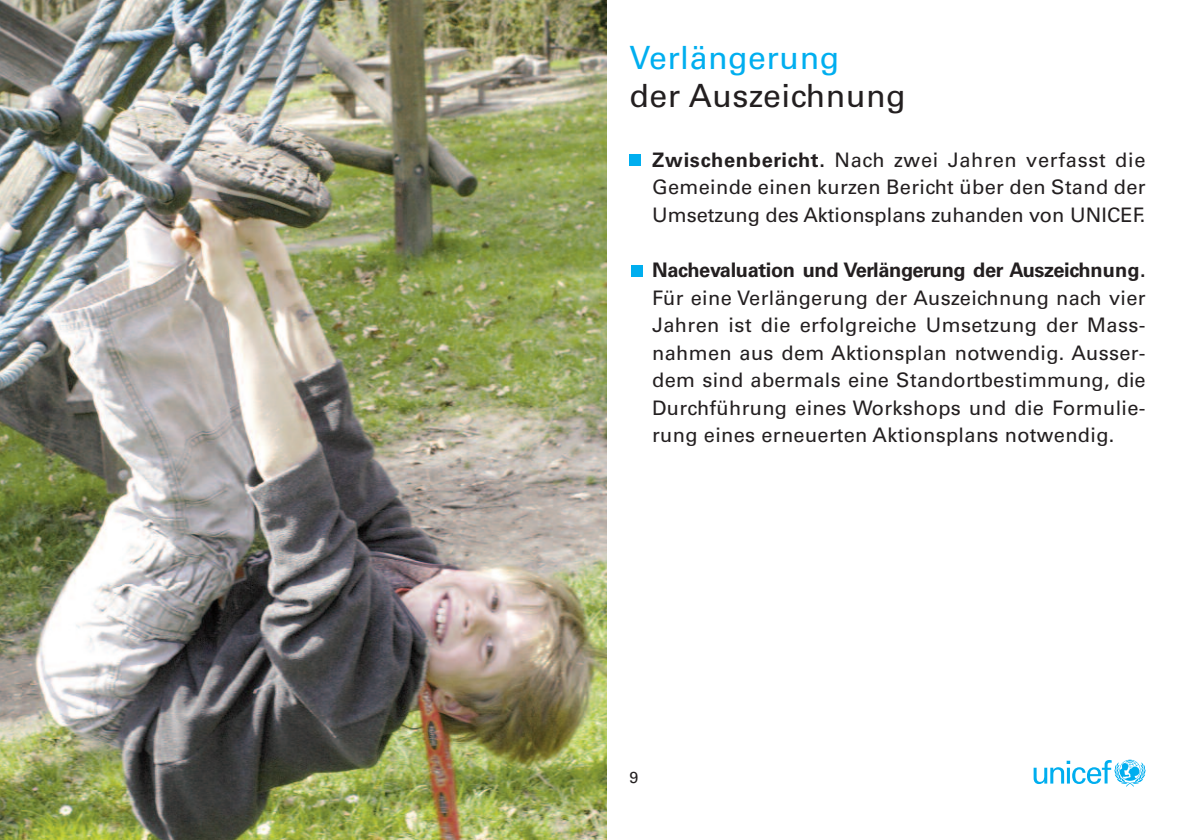
<style>
.page{position:relative;width:1191px;height:840px;background:#fff}
.page>*{position:absolute;margin:0;border:0;box-sizing:border-box;transform-origin:0 0}
.t1{font:32px "Univers LT";letter-spacing:.015em;color:#231f20}
.t2{font:32px "Univers LT";letter-spacing:.015em;color:#00aeef}
.t3{font:20px/27.6px "Univers LT";letter-spacing:.015em;color:#231f20;text-align:justify}
.t4{font:700 20px "Univers LT";letter-spacing:-.02em;color:#231f20}
.t5{font:16px "Univers LT";color:#231f20}
.s1{font-weight:700}
</style>
<div class="page">
<div style="left:631px;top:265px;width:12px;height:12px;background:#00aeef"></div>
<img style="left:0;top:0;width:607px;height:839px">
<div style="left:629px;top:154px;width:12px;height:12px;background:#00aeef"></div>
<svg style="left:1033px;top:759px;width:112px;height:27px"></svg>
<h1 class="t2" style="left:629px;top:45px;width:211px">Verlängerung</h1>
<h1 class="t1" style="left:629px;top:83px;width:278px">der Auszeichnung</h1>
<p class="t3" style="left:652px;top:148px;width:495px"><span class="s1">Zwischenbericht.</span> Nach zwei Jahren verfasst die Gemeinde einen kurzen Bericht über den Stand der Umsetzung des Aktionsplans zuhanden von UNICEF.</p>
<p class="t4" style="left:652px;top:262px;width:495px">Nachevaluation und Verlängerung der Auszeichnung.</p>
<p class="t3" style="left:652px;top:285px;width:495px">Für eine Verlängerung der Auszeichnung nach vier Jahren ist die erfolgreiche Umsetzung der Mass&shy;nahmen aus dem Aktionsplan notwendig. Ausser&shy;dem sind abermals eine Standortbestimmung, die Durchführung eines Workshops und die Formulie&shy;rung eines erneuerten Aktionsplans notwendig.</p>
<p class="t5" style="left:629px;top:771px;width:10px">9</p>
</div>
